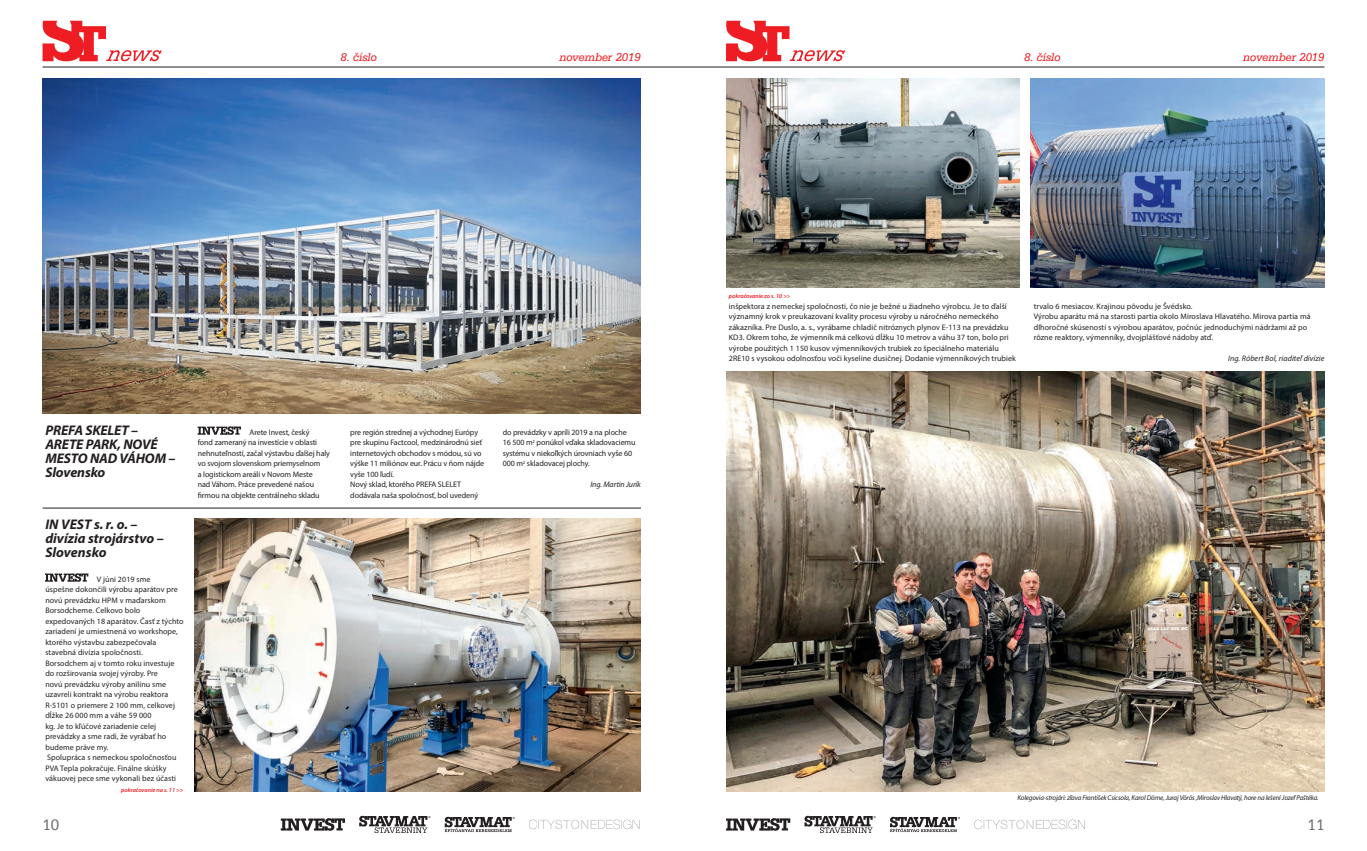
<style>
.page{position:relative;width:1367px;height:851px;background:#fff}
.page>*{position:absolute;margin:0;border:0;box-sizing:border-box;transform-origin:0 0}
.t1{font:16px "Serifa TL";color:#6c6d70}
.t2{font:italic 700 14px/14px "Myriad Pro";letter-spacing:-.01em;color:#231f20}
.t3{font:italic 12px "Serifa TL";color:#ee1d23}
.t4{font:8px/10.5px "Myriad Pro";letter-spacing:.01em;color:#231f20}
.t5{font:8px/10.5px "Myriad Pro";letter-spacing:-.01em;color:#231f20}
.t6{font:italic 8px "Myriad Pro";letter-spacing:.01em;color:#231f20}
.t7{font:italic 8px "Myriad Pro";letter-spacing:-.01em;color:#231f20}
.t8{font:italic 7px "Myriad Pro";letter-spacing:-.02em;color:#231f20}
.t9{font:italic 600 6px "Myriad Pro";color:#ee1d23}
</style>
<div class="page">
<svg style="left:359px;top:815px;width:71px;height:17px"></svg>
<svg style="left:43px;top:21px;width:119px;height:40px"></svg>
<hr style="left:43px;top:66px;width:1281px;height:1px;background:#231f20">
<svg style="left:726px;top:21px;width:119px;height:40px"></svg>
<svg style="left:281px;top:818px;width:64px;height:12px"></svg>
<svg style="left:529px;top:819px;width:110px;height:10px"></svg>
<svg style="left:804px;top:815px;width:71px;height:17px"></svg>
<svg style="left:726px;top:818px;width:64px;height:12px"></svg>
<svg style="left:974px;top:819px;width:110px;height:10px"></svg>
<svg style="left:444px;top:816px;width:71px;height:16px"></svg>
<svg style="left:890px;top:816px;width:70px;height:16px"></svg>
<svg style="left:45px;top:573px;width:43px;height:8px"></svg>
<img style="left:43px;top:78px;width:598px;height:336px">
<img style="left:1030px;top:78px;width:294px;height:210px">
<img style="left:195px;top:518px;width:446px;height:273px">
<img style="left:726px;top:78px;width:293px;height:210px">
<img style="left:726px;top:372px;width:598px;height:419px">
<svg style="left:198px;top:426px;width:43px;height:9px"></svg>
<hr style="left:43px;top:507px;width:598px;height:1px;background:#231f20">
<h3 class="t3" style="left:340px;top:50px;width:38px">8. číslo</h3>
<h3 class="t3" style="left:559px;top:50px;width:83px">november 2019</h3>
<h3 class="t3" style="left:1024px;top:50px;width:38px">8. číslo</h3>
<h3 class="t3" style="left:1243px;top:50px;width:83px">november 2019</h3>
<p class="t9" style="left:729px;top:292px;width:63px">pokračovanie zo s. 10 &gt;&gt;</p>
<h2 class="t2" style="left:45px;top:422px;width:132px">PREFA SKELET –<br>ARETE PARK, NOVÉ<br>MESTO NAD VÁHOM –<br>Slovensko</h2>
<p class="t5" style="left:198px;top:426px;width:134px;text-indent:52px">Arete Invest, český<br>fond zameraný na investície v oblasti nehnuteľností, začal výstavbu ďalšej haly vo svojom slovenskom priemyselnom<br>a logistickom areáli v Novom Meste<br>nad Váhom. Práce prevedené našou firmou na objekte centrálneho skladu</p>
<p class="t5" style="left:350px;top:426px;width:135px">pre región strednej a východnej Európy pre skupinu Factcool, medzinárodnú sieť internetových obchodov s módou, sú vo výške 11 miliónov eur. Prácu v ňom nájde vyše 100 ľudí.<br>Nový sklad, ktorého PREFA SLELET dodávala naša spoločnosť, bol uvedený</p>
<p class="t5" style="left:502px;top:426px;width:134px">do prevádzky v apríli 2019 a na ploche 16 500 m<sup>2</sup> ponúkol vďaka skladovaciemu systému v niekoľkých úrovniach vyše 60<br>000 m<sup>2</sup> skladovacej plochy.</p>
<p class="t7" style="left:590px;top:479px;width:52px">Ing. Martin Jurík</p>
<h2 class="t2" style="left:45px;top:517px;width:120px">IN VEST s. r. o. – divízia strojárstvo –<br>Slovensko</h2>
<p class="t4" style="left:45px;top:573px;width:140px;text-indent:51px">V júni 2019 sme<br>úspešne dokončili výrobu aparátov pre novú prevádzku HPM v maďarskom<br>Borsodcheme. Celkovo bolo expedovaných 18 aparátov. Časť z týchto zariadení je umiestnená vo workshope, ktorého výstavbu zabezpečovala stavebná divízia spoločnosti.<br>Borsodchem aj v tomto roku investuje do rozširovania svojej výroby. Pre<br>novú prevádzku výroby anilínu sme uzavreli kontrakt na výrobu reaktora<br>R-5101 o priemere 2 100 mm, celkovej dĺžke 26 000 mm a váhe 59 000<br>kg. Je to kľúčové zariadenie celej prevádzky a sme radi, že vyrábať ho budeme práve my.<br>Spolupráca s nemeckou spoločnosťou<br>PVA Tepla pokračuje. Finálne skúšky vákuovej pece sme vykonali bez účasti</p>
<p class="t9" style="left:121px;top:785px;width:64px">pokračovanie na s. 11 &gt;&gt;</p>
<p class="t4" style="left:729px;top:301px;width:288px">inšpektora z nemeckej spoločnosti, čo nie je bežné u žiadneho výrobcu. Je to ďalší významný krok v preukazovaní kvality procesu výroby u náročného nemeckého zákazníka. Pre Duslo, a. s., vyrábame chladič nitróznych plynov E-113 na prevádzku KD3. Okrem toho, že výmenník má celkovú dĺžku 10 metrov a váhu 37 ton, bolo pri výrobe použitých 1 150 kusov výmenníkových trubiek zo špeciálneho materiálu 2RE10 s vysokou odolnosťou voči kyseline dusičnej. Dodanie výmenníkových trubiek</p>
<p class="t4" style="left:1033px;top:301px;width:278px">trvalo 6 mesiacov. Krajinou pôvodu je Švédsko.<br>Výrobu aparátu má na starosti partia okolo Miroslava Hlavatého. Mirova partia má dlhoročné skúsenosti s výrobou aparátov, počnúc jednoduchými nádržami až po rôzne reaktory, výmenníky, dvojplášťové nádoby atď.</p>
<p class="t6" style="left:1227px;top:354px;width:98px">Ing. Róbert Bol, riaditeľ divízie</p>
<p class="t8" style="left:1017px;top:793px;width:303px">Kolegovia-strojári: zľava František Csicsola, Karol Döme, Juraj Vörös ,Miroslav Hlavatý, hore na lešení Jozef Paštéka.</p>
<h1 class="t1" style="left:43px;top:814px;width:18px">10</h1>
<h1 class="t1" style="left:1307px;top:814px;width:18px">11</h1>
</div>
